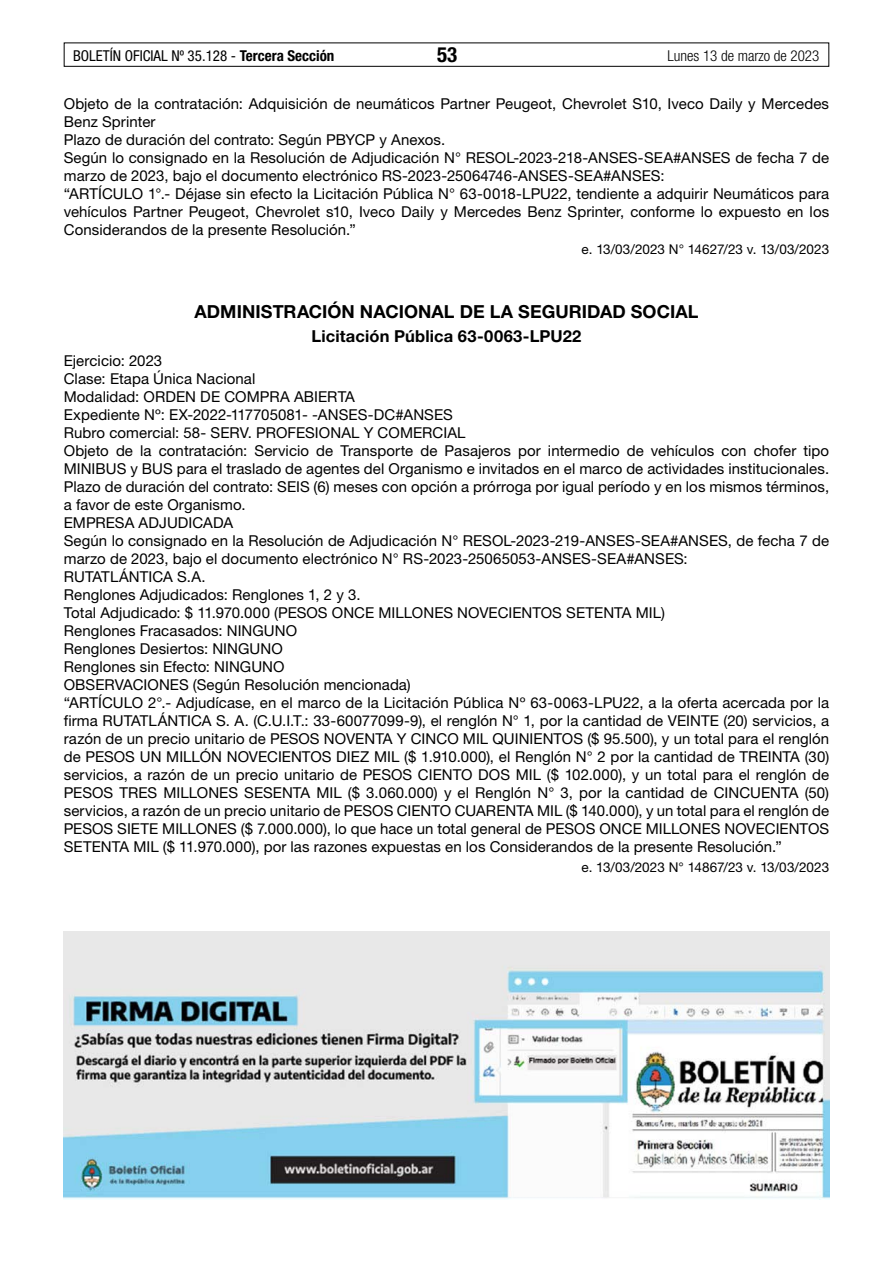
<style>
.page{position:relative;width:893px;height:1263px;background:#fff}
.page>*{position:absolute;margin:0;border:0;box-sizing:border-box;transform-origin:0 0}
.t1{font:700 condensed 21px "Helvetica Neue LT Std";color:#000}
.t2{font:700 18px "Helvetica Neue LT Std";letter-spacing:.005em;color:#000}
.t3{font:700 16.5px "Helvetica Neue LT Std";letter-spacing:.01em;color:#000}
.t4{font:15px/18px "Helvetica Neue LT Std";letter-spacing:.005em;color:#000}
.t5{font:condensed 15px "Helvetica Neue LT Std";color:#000}
.t6{font:300 condensed 15px "Helvetica Neue LT Std";color:#000}
.t7{font:13.5px "Helvetica Neue LT Std";letter-spacing:-.005em;color:#000}
.s1{font-weight:700}
</style>
<div class="page">
<div style="left:64px;top:43px;width:765px;height:24px;border:1px solid #000"></div>
<img style="left:64px;top:931px;width:765px;height:268px">
<p class="t5" style="left:73px;top:47px;width:263px">BOLETÍN OFICIAL Nº 35.128 - <span class="s1">Tercera Sección</span></p>
<h1 class="t1" style="left:437px;top:42px;width:22px">53</h1>
<p class="t6" style="left:667px;top:47px;width:153px">Lunes 13 de marzo de 2023</p>
<p class="t4" style="left:64px;top:94px;width:767px">Objeto de la contratación: Adquisición de neumáticos Partner Peugeot, Chevrolet S10, Iveco Daily y Mercedes Benz Sprinter<br>Plazo de duración del contrato: Según PBYCP y Anexos.<br>Según lo consignado en la Resolución de Adjudicación N° RESOL-2023-218-ANSES-SEA#ANSES de fecha 7 de marzo de 2023, bajo el documento electrónico RS-2023-25064746-ANSES-SEA#ANSES:<br>“ARTÍCULO 1°.- Déjase sin efecto la Licitación Pública N° 63-0018-LPU22, tendiente a adquirir Neumáticos para vehículos Partner Peugeot, Chevrolet s10, Iveco Daily y Mercedes Benz Sprinter, conforme lo expuesto en los Considerandos de la presente Resolución.”</p>
<p class="t7" style="left:582px;top:241px;width:249px">e. 13/03/2023 N° 14627/23 v. 13/03/2023</p>
<p class="t2" style="left:194px;top:300px;width:506px">ADMINISTRACIÓN NACIONAL DE LA SEGURIDAD SOCIAL</p>
<p class="t3" style="left:312px;top:326px;width:271px">Licitación Pública 63-0063-LPU22</p>
<p class="t4" style="left:64px;top:352px;width:767px">Ejercicio: 2023<br>Clase: Etapa Única Nacional<br>Modalidad: ORDEN DE COMPRA ABIERTA<br>Expediente Nº: EX-2022-117705081- -ANSES-DC#ANSES<br>Rubro comercial: 58- SERV. PROFESIONAL Y COMERCIAL<br>Objeto de la contratación: Servicio de Transporte de Pasajeros por intermedio de vehículos con chofer tipo MINIBUS y BUS para el traslado de agentes del Organismo e invitados en el marco de actividades institucionales.<br>Plazo de duración del contrato: SEIS (6) meses con opción a prórroga por igual período y en los mismos términos, a favor de este Organismo.<br>EMPRESA ADJUDICADA<br>Según lo consignado en la Resolución de Adjudicación N° RESOL-2023-219-ANSES-SEA#ANSES, de fecha 7 de marzo de 2023, bajo el documento electrónico N° RS-2023-25065053-ANSES-SEA#ANSES:<br>RUTATLÁNTICA S.A.<br>Renglones Adjudicados: Renglones 1, 2 y 3.<br>Total Adjudicado: $ 11.970.000 (PESOS ONCE MILLONES NOVECIENTOS SETENTA MIL)<br>Renglones Fracasados: NINGUNO<br>Renglones Desiertos: NINGUNO<br>Renglones sin Efecto: NINGUNO<br>OBSERVACIONES (Según Resolución mencionada)<br>“ARTÍCULO 2°.- Adjudícase, en el marco de la Licitación Pública Nº 63-0063-LPU22, a la oferta acercada por la firma RUTATLÁNTICA S. A. (C.U.I.T.: 33-60077099-9), el renglón N° 1, por la cantidad de VEINTE (20) servicios, a razón de un precio unitario de PESOS NOVENTA Y CINCO MIL QUINIENTOS ($ 95.500), y un total para el renglón de PESOS UN MILLÓN NOVECIENTOS DIEZ MIL ($ 1.910.000), el Renglón N° 2 por la cantidad de TREINTA (30) servicios, a razón de un precio unitario de PESOS CIENTO DOS MIL ($ 102.000), y un total para el renglón de PESOS TRES MILLONES SESENTA MIL ($ 3.060.000) y el Renglón N° 3, por la cantidad de CINCUENTA (50) servicios, a razón de un precio unitario de PESOS CIENTO CUARENTA MIL ($ 140.000), y un total para el renglón de PESOS SIETE MILLONES ($ 7.000.000), lo que hace un total general de PESOS ONCE MILLONES NOVECIENTOS SETENTA MIL ($ 11.970.000), por las razones expuestas en los Considerandos de la presente Resolución.”</p>
<p class="t7" style="left:581px;top:859px;width:249px">e. 13/03/2023 N° 14867/23 v. 13/03/2023</p>
</div>
